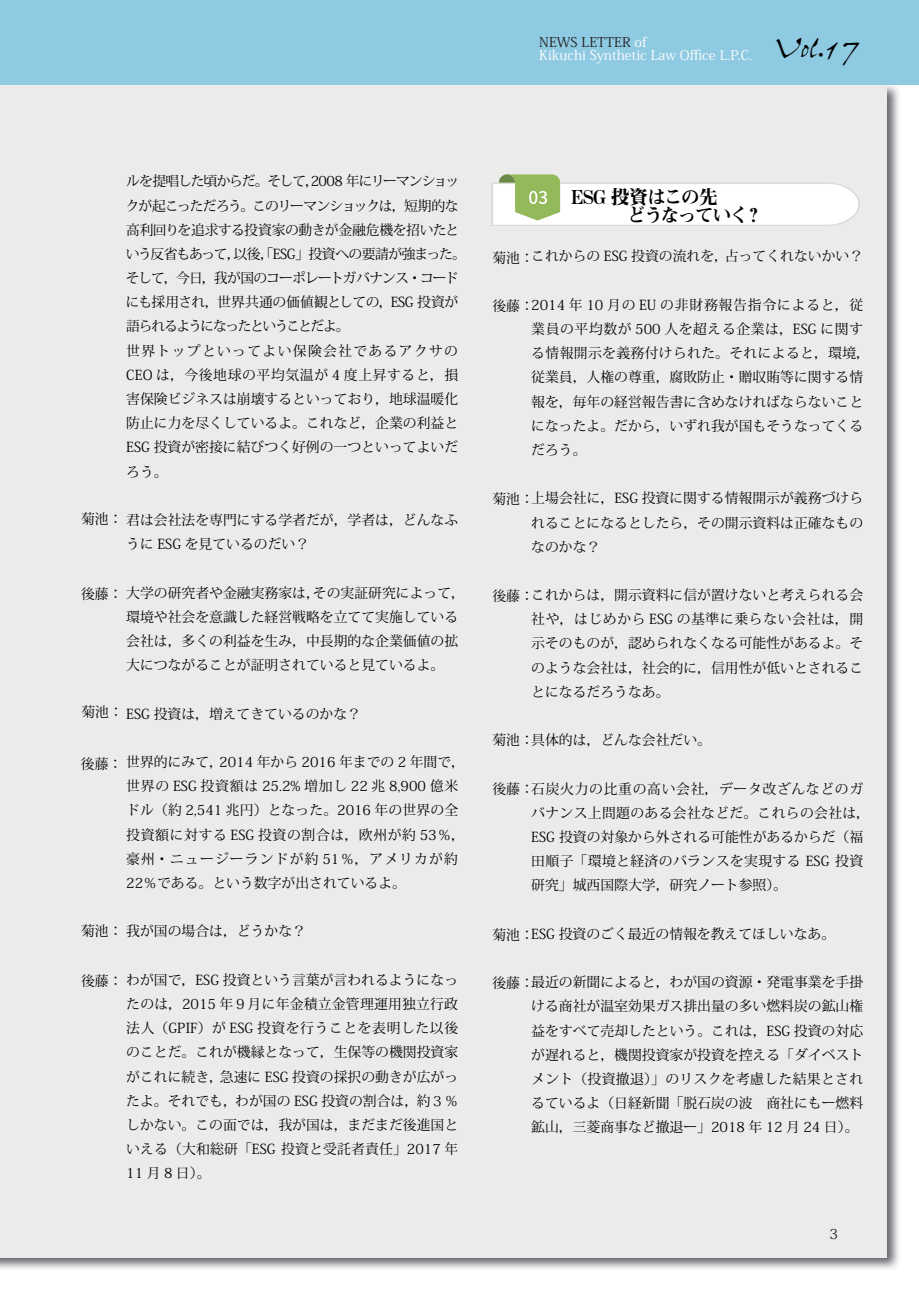
<style>
.page{position:relative;width:919px;height:1289px;background:#fff}
.page>*{position:absolute;margin:0;border:0;box-sizing:border-box;transform-origin:0 0}
.t1{font:31.95px "DH Gyo Sho Lt WINP RKSJ H";color:#030303}
.t2{font:19.2px/18px "Midashi Min Pr 6 N MA31";letter-spacing:-.105em;color:#000}
.t3{font:13.8px/24.2px "Koz Min Pr 6 N";color:#000;text-align:justify}
.t4{font:13.8px/24.2px "Koz Min Pr 6 N";letter-spacing:-.02em;color:#000}
.t5{font:13.8px/24.2px "Koz Min Pr 6 N";letter-spacing:.025em;color:#000}
.t6{font:13.8px "Koz Min Pr 6 N";color:#231f20}
.t7{font:13.35px/12.8px "Koz Min Pr 6 N";color:#fffefc}
.s1{color:#231f20}
.s2{font-size:39.3px}
</style>
<div class="page">
<img style="left:0;top:85px;width:899px;height:1184px">
<div style="left:0;top:85px;width:886px;height:1171px;background:#ebece9"></div>
<svg style="left:491px;top:174px;width:369px;height:52px"></svg>
<div style="left:0;top:0;width:918px;height:85px;background:#8fcae3"></div>
<p class="t7" style="left:539px;top:36px;width:214px"><span class="s1">NEWS LETTER</span> of<br>Kikuchi Synthetic Law Office L.P.C.</p>
<h1 class="t1" style="left:774px;top:32px;width:88px">Vol.<span class="s2">17</span></h1>
<p class="t4" style="left:125px;top:169px;width:342px">ルを提唱した頃からだ。そして，2008 年にリーマンショックが起こっただろう。このリーマンショックは，短期的な高利回りを追求する投資家の動きが金融危機を招いたという反省もあって，以後，「ESG」投資への要請が強まった。そして，今日，我が国のコーポレートガバナンス・コードにも採用され，世界共通の価値観としての，ESG 投資が語られるようになったということだよ。<br>世界トップといってよい保険会社であるアクサの<br>CEO は，今後地球の平均気温が 4 度上昇すると，損害保険ビジネスは崩壊するといっており，地球温暖化防止に力を尽くしているよ。これなど，企業の利益と<br>ESG 投資が密接に結びつく好例の一つといってよいだろう。</p>
<p class="t3" style="left:81px;top:508px;width:378px">菊池：君は会社法を専門にする学者だが，学者は，どんなふ</p>
<p class="t3" style="left:126px;top:532px;width:184px">うに ESG を見ているのだい？</p>
<p class="t3" style="left:81px;top:581px;width:385px">後藤：大学の研究者や金融実務家は，その実証研究によって，</p>
<p class="t3" style="left:81px;top:700px;width:43px">菊池：</p>
<p class="t3" style="left:81px;top:752px;width:43px">後藤：</p>
<p class="t3" style="left:126px;top:605px;width:333px">環境や社会を意識した経営戦略を立てて実施している会社は，多くの利益を生み，中長期的な企業価値の拡大につながることが証明されていると見ているよ。</p>
<p class="t3" style="left:126px;top:701px;width:236px">ESG 投資は，増えてきているのかな？</p>
<p class="t3" style="left:126px;top:750px;width:340px;text-align:left">世界的にみて，2014 年から 2016 年までの 2 年間で，世界の ESG 投資額は 25.2% 増加し 22 兆 8,900 億米ドル（約 2,541 兆円）となった。2016 年の世界の全投資額に対する ESG 投資の割合は，欧州が約 53％，豪州・ニュージーランドが約 51％，アメリカが約<br>22％である。という数字が出されているよ。</p>
<p class="t3" style="left:81px;top:919px;width:226px">菊池：我が国の場合は，どうかな？</p>
<p class="t3" style="left:81px;top:967px;width:378px">後藤：わが国で，ESG 投資という言葉が言われるようになっ</p>
<p class="t3" style="left:126px;top:992px;width:333px">たのは，2015 年９月に年金積立金管理運用独立行政法人（GPIF）が ESG 投資を行うことを表明した以後のことだ。これが機縁となって，生保等の機関投資家がこれに続き，急速に ESG 投資の採択の動きが広がったよ。それでも，わが国の ESG 投資の割合は，約３％しかない。この面では，我が国は，まだまだ後進国といえる（大和総研「ESG 投資と受託者責任」2017 年11 月 8 日）。</p>
<h2 class="t2" style="left:571px;top:187px;width:193px">ESG 投資はこの先<br>　　 どうなっていく？</h2>
<p class="t3" style="left:531px;top:244px;width:333px">これからの ESG 投資の流れを，占ってくれないかい？</p>
<p class="t3" style="left:531px;top:293px;width:340px;text-align:left">2014 年 10 月の EU の非財務報告指令によると，従業員の平均数が 500 人を超える企業は，ESG に関する情報開示を義務付けられた。それによると，環境，従業員，人権の尊重，腐敗防止・贈収賄等に関する情報を，毎年の経営報告書に含めなければならないことになったよ。だから，いずれ我が国もそうなってくるだろう。</p>
<p class="t3" style="left:531px;top:486px;width:333px">上場会社に，ESG 投資に関する情報開示が義務づけられることになるとしたら，その開示資料は正確なものなのかな？</p>
<p class="t3" style="left:531px;top:583px;width:333px">これからは，開示資料に信が置けないと考えられる会社や，はじめから ESG の基準に乗らない会社は，開示そのものが，認められなくなる可能性があるよ。そのような会社は，社会的に，信用性が低いとされることになるだろうなあ。</p>
<p class="t3" style="left:531px;top:728px;width:181px">具体的は，どんな会社だい。</p>
<p class="t5" style="left:531px;top:776px;width:340px">石炭火力の比重の高い会社，データ改ざんなどのガバナンス上問題のある会社などだ。これらの会社は，<br>ESG 投資の対象から外される可能性があるからだ（福田順子「環境と経済のバランスを実現する ESG 投資研究」城西国際大学，研究ノート参照）。</p>
<p class="t3" style="left:531px;top:922px;width:305px">ESG 投資のごく最近の情報を教えてほしいなあ。</p>
<p class="t3" style="left:531px;top:970px;width:333px">最近の新聞によると，わが国の資源・発電事業を手掛ける商社が温室効果ガス排出量の多い燃料炭の鉱山権益をすべて売却したという。これは，ESG 投資の対応が遅れると，機関投資家が投資を控える「ダイベストメント（投資撤退）」のリスクを考慮した結果とされるているよ（日経新聞「脱石炭の波　商社にもー燃料鉱山，三菱商事など撤退ー」2018 年 12 月 24 日）。</p>
<p class="t3" style="left:492px;top:246px;width:43px">菊池：</p>
<p class="t3" style="left:492px;top:294px;width:43px">後藤：</p>
<p class="t3" style="left:492px;top:487px;width:43px">菊池：</p>
<p class="t3" style="left:492px;top:584px;width:43px">後藤：</p>
<p class="t3" style="left:492px;top:728px;width:43px">菊池：</p>
<p class="t3" style="left:492px;top:777px;width:43px">後藤：</p>
<p class="t3" style="left:492px;top:923px;width:43px">菊池：</p>
<p class="t3" style="left:492px;top:971px;width:43px">後藤：</p>
<p class="t6" style="left:829px;top:1226px;width:10px">3</p>
</div>
